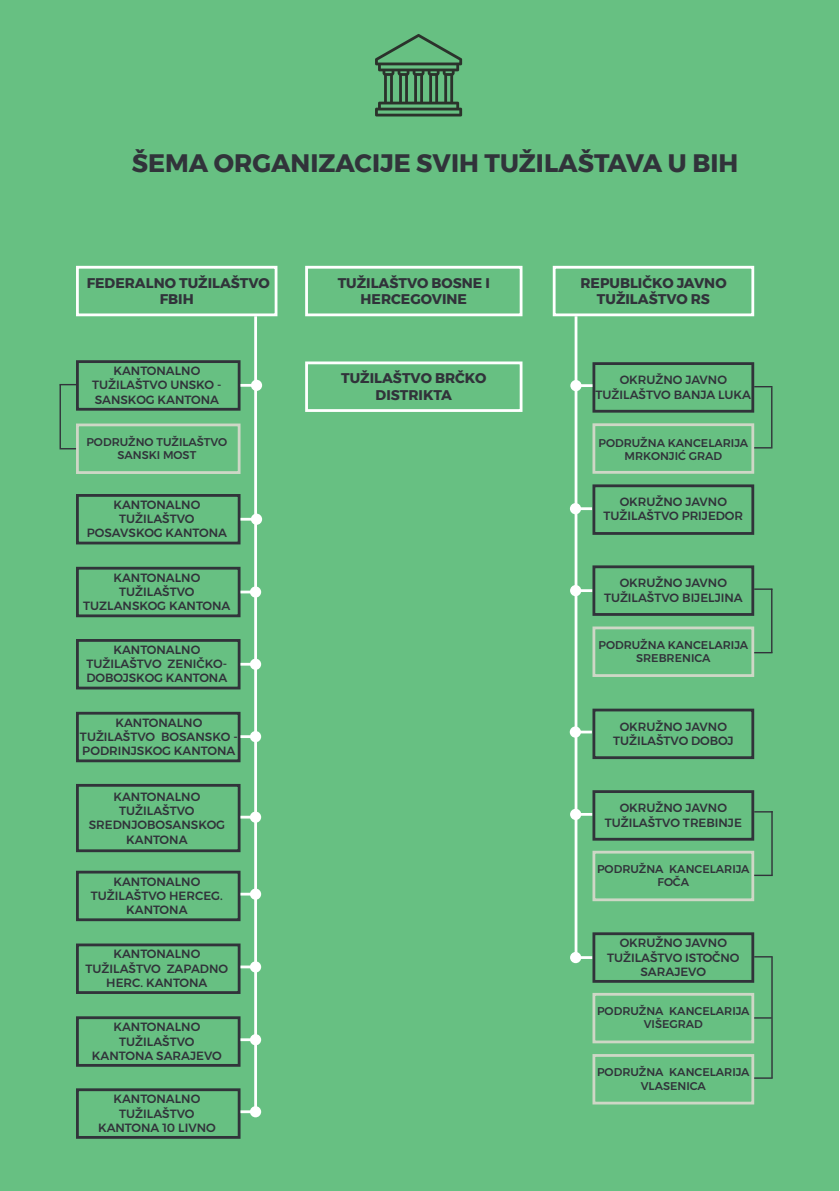
<style>
.page{position:relative;width:840px;height:1191px;background:#fff}
.page>*{position:absolute;margin:0;border:0;box-sizing:border-box;transform-origin:0 0}
.t1{font:700 25.2px "Montserrat";color:#31333a}
.t2{font:700 14px/16.8px "Montserrat";color:#31333a;text-align:center}
.t3{font:500 11.8px/14.2px "Montserrat";color:#31333a;text-align:center}
.t4{font:500 11.2px/13.4px "Montserrat";color:#31333a;text-align:center}
</style>
<div class="page">
<div style="left:0;top:0;width:838px;height:1191px;background:#67c082"></div>
<div style="left:305px;top:266px;width:217px;height:50px;border:3px solid #fff"></div>
<div style="left:76px;top:266px;width:201px;height:50px;border:3px solid #fff"></div>
<div style="left:552px;top:266px;width:201px;height:50px;border:3px solid #fff"></div>
<hr style="left:254px;top:316px;width:3px;height:795px;background:#fff">
<div style="left:76px;top:360px;width:164px;height:51px;border:3px solid #31333a"></div>
<div style="left:76px;top:423px;width:164px;height:51px;border:3px solid #ced7c6"></div>
<div style="left:76px;top:494px;width:164px;height:50px;border:3px solid #31333a"></div>
<div style="left:76px;top:567px;width:164px;height:50px;border:3px solid #31333a"></div>
<div style="left:76px;top:639px;width:164px;height:50px;border:3px solid #31333a"></div>
<div style="left:76px;top:712px;width:164px;height:50px;border:3px solid #31333a"></div>
<div style="left:76px;top:784px;width:164px;height:68px;border:3px solid #31333a"></div>
<div style="left:76px;top:870px;width:164px;height:51px;border:3px solid #31333a"></div>
<div style="left:76px;top:1016px;width:164px;height:50px;border:3px solid #31333a"></div>
<div style="left:592px;top:362px;width:161px;height:50px;border:3px solid #31333a"></div>
<div style="left:592px;top:423px;width:161px;height:51px;border:3px solid #ced7c6"></div>
<div style="left:592px;top:484px;width:161px;height:51px;border:3px solid #31333a"></div>
<div style="left:592px;top:565px;width:161px;height:51px;border:3px solid #31333a"></div>
<div style="left:592px;top:626px;width:161px;height:51px;border:3px solid #ced7c6"></div>
<div style="left:592px;top:708px;width:161px;height:51px;border:3px solid #31333a"></div>
<div style="left:592px;top:790px;width:161px;height:50px;border:3px solid #31333a"></div>
<div style="left:592px;top:850px;width:161px;height:51px;border:3px solid #ced7c6"></div>
<div style="left:592px;top:932px;width:161px;height:50px;border:3px solid #31333a"></div>
<div style="left:592px;top:993px;width:161px;height:50px;border:3px solid #ced7c6"></div>
<div style="left:592px;top:1054px;width:161px;height:50px;border:3px solid #ced7c6"></div>
<div style="left:305px;top:361px;width:217px;height:51px;border:3px solid #fff"></div>
<svg style="left:61px;top:384px;width:15px;height:1px"></svg>
<hr style="left:59px;top:384px;width:2px;height:64px;background:#31333a">
<svg style="left:59px;top:448px;width:17px;height:1px"></svg>
<svg style="left:240px;top:663px;width:10px;height:2px"></svg>
<div style="left:250px;top:658px;width:11px;height:12px;background:#fff;border-radius:50%"></div>
<hr style="left:240px;top:735px;width:15px;height:3px;background:#fff">
<div style="left:250px;top:731px;width:11px;height:11px;background:#fff;border-radius:50%"></div>
<hr style="left:240px;top:815px;width:15px;height:3px;background:#fff">
<div style="left:250px;top:811px;width:11px;height:11px;background:#fff;border-radius:50%"></div>
<hr style="left:240px;top:892px;width:15px;height:3px;background:#fff">
<div style="left:250px;top:888px;width:11px;height:11px;background:#fff;border-radius:50%"></div>
<hr style="left:240px;top:1038px;width:15px;height:3px;background:#fff">
<div style="left:250px;top:1034px;width:11px;height:11px;background:#fff;border-radius:50%"></div>
<hr style="left:240px;top:590px;width:15px;height:3px;background:#fff">
<div style="left:250px;top:586px;width:11px;height:11px;background:#fff;border-radius:50%"></div>
<svg style="left:240px;top:518px;width:11px;height:2px"></svg>
<div style="left:251px;top:513px;width:11px;height:12px;background:#fff;border-radius:50%"></div>
<hr style="left:240px;top:384px;width:16px;height:3px;background:#fff">
<div style="left:251px;top:380px;width:11px;height:11px;background:#fff;border-radius:50%"></div>
<hr style="left:574px;top:316px;width:3px;height:641px;background:#fff">
<hr style="left:575px;top:384px;width:17px;height:3px;background:#fff">
<div style="left:570px;top:380px;width:11px;height:11px;background:#fff;border-radius:50%"></div>
<hr style="left:575px;top:589px;width:17px;height:3px;background:#fff">
<div style="left:569px;top:585px;width:12px;height:11px;background:#fff;border-radius:50%"></div>
<hr style="left:575px;top:730px;width:16px;height:3px;background:#fff">
<div style="left:569px;top:726px;width:11px;height:11px;background:#fff;border-radius:50%"></div>
<svg style="left:581px;top:813px;width:11px;height:2px"></svg>
<svg style="left:569px;top:808px;width:12px;height:12px"></svg>
<hr style="left:575px;top:956px;width:17px;height:3px;background:#fff">
<div style="left:569px;top:952px;width:12px;height:11px;background:#fff;border-radius:50%"></div>
<svg style="left:753px;top:386px;width:19px;height:1px"></svg>
<hr style="left:770px;top:387px;width:2px;height:61px;background:#31333a">
<svg style="left:753px;top:447px;width:17px;height:1px"></svg>
<svg style="left:753px;top:588px;width:19px;height:2px"></svg>
<svg style="left:753px;top:652px;width:19px;height:1px"></svg>
<hr style="left:770px;top:589px;width:2px;height:63px;background:#31333a">
<svg style="left:753px;top:811px;width:17px;height:1px"></svg>
<svg style="left:753px;top:874px;width:19px;height:2px"></svg>
<hr style="left:770px;top:811px;width:2px;height:64px;background:#31333a">
<svg style="left:753px;top:956px;width:19px;height:1px"></svg>
<hr style="left:770px;top:957px;width:2px;height:120px;background:#31333a">
<svg style="left:753px;top:1017px;width:18px;height:1px"></svg>
<svg style="left:753px;top:1077px;width:19px;height:1px"></svg>
<svg style="left:375px;top:34px;width:87px;height:82px"></svg>
<hr style="left:575px;top:507px;width:16px;height:3px;background:#fff">
<div style="left:569px;top:503px;width:11px;height:11px;background:#fff;border-radius:50%"></div>
<div style="left:76px;top:943px;width:164px;height:51px;border:3px solid #31333a"></div>
<hr style="left:240px;top:965px;width:15px;height:3px;background:#fff">
<div style="left:250px;top:961px;width:11px;height:11px;background:#fff;border-radius:50%"></div>
<div style="left:76px;top:1088px;width:164px;height:50px;border:3px solid #31333a"></div>
<hr style="left:240px;top:1110px;width:15px;height:3px;background:#fff">
<div style="left:250px;top:1106px;width:11px;height:11px;background:#fff;border-radius:50%"></div>
<h1 class="t1" style="left:132px;top:143px;width:607px">ŠEMA ORGANIZACIJE SVIH TUŽILAŠTAVA U BIH</h1>
<p class="t2" style="left:87px;top:274px;width:185px">FEDERALNO TUŽILAŠTVO<br>FBIH</p>
<p class="t2" style="left:580px;top:274px;width:148px">REPUBLIČKO JAVNO<br>TUŽILAŠTVO RS</p>
<p class="t2" style="left:337px;top:274px;width:154px">TUŽILAŠTVO BOSNE I<br>HERCEGOVINE</p>
<p class="t3" style="left:92px;top:364px;width:131px">KANTONALNO<br>TUŽILAŠTVO UNSKO -<br>SANSKOG KANTONA</p>
<p class="t4" style="left:86px;top:435px;width:142px">PODRUŽNO TUŽILAŠTVO<br>SANSKI MOST</p>
<p class="t3" style="left:87px;top:497px;width:142px">KANTONALNO<br>TUŽILAŠTVO<br>POSAVSKOG KANTONA</p>
<p class="t3" style="left:83px;top:570px;width:149px">KANTONALNO<br>TUŽILAŠTVO<br>TUZLANSKOG KANTONA</p>
<p class="t3" style="left:86px;top:642px;width:142px">KANTONALNO<br>TUŽILAŠTVO ZENIČKO-<br>DOBOJSKOG KANTONA</p>
<p class="t3" style="left:80px;top:715px;width:159px">KANTONALNO<br>TUŽILAŠTVO BOSANSKO -<br>PODRINJSKOG KANTONA</p>
<p class="t3" style="left:89px;top:789px;width:138px">KANTONALNO<br>TUŽILAŠTVO<br>SREDNJOBOSANSKOG<br>KANTONA</p>
<p class="t3" style="left:91px;top:874px;width:133px">KANTONALNO<br>TUŽILAŠTVO HERCEG.<br>KANTONA</p>
<p class="t3" style="left:85px;top:947px;width:144px">KANTONALNO<br>TUŽILAŠTVO ZAPADNO<br>HERC. KANTONA</p>
<p class="t3" style="left:92px;top:1019px;width:131px">KANTONALNO<br>TUŽILAŠTVO<br>KANTONA SARAJEVO</p>
<p class="t3" style="left:98px;top:1091px;width:119px">KANTONALNO<br>TUŽILAŠTVO<br>KANTONA 10 LIVNO</p>
<p class="t2" style="left:341px;top:370px;width:147px">TUŽILAŠTVO BRČKO<br>DISTRIKTA</p>
<p class="t3" style="left:595px;top:373px;width:157px">OKRUŽNO JAVNO<br>TUŽILAŠTVO BANJA LUKA</p>
<p class="t4" style="left:598px;top:436px;width:151px">PODRUŽNA KANCELARIJA<br>MRKONJIĆ GRAD</p>
<p class="t3" style="left:603px;top:494px;width:141px">OKRUŽNO JAVNO<br>TUŽILAŠTVO PRIJEDOR</p>
<p class="t3" style="left:603px;top:576px;width:140px">OKRUŽNO JAVNO<br>TUŽILAŠTVO BIJELJINA</p>
<p class="t4" style="left:598px;top:638px;width:151px">PODRUŽNA KANCELARIJA<br>SREBRENICA</p>
<p class="t3" style="left:612px;top:719px;width:122px">OKRUŽNO JAVNO<br>TUŽILAŠTVO DOBOJ</p>
<p class="t3" style="left:604px;top:801px;width:138px">OKRUŽNO JAVNO<br>TUŽILAŠTVO TREBINJE</p>
<p class="t4" style="left:596px;top:862px;width:154px">PODRUŽNA KANCELARIJA<br>FOČA</p>
<p class="t3" style="left:606px;top:936px;width:134px">OKRUŽNO JAVNO<br>TUŽILAŠTVO ISTOČNO<br>SARAJEVO</p>
<p class="t4" style="left:596px;top:1004px;width:154px">PODRUŽNA KANCELARIJA<br>VIŠEGRAD</p>
<p class="t4" style="left:596px;top:1065px;width:154px">PODRUŽNA KANCELARIJA<br>VLASENICA</p>
</div>
